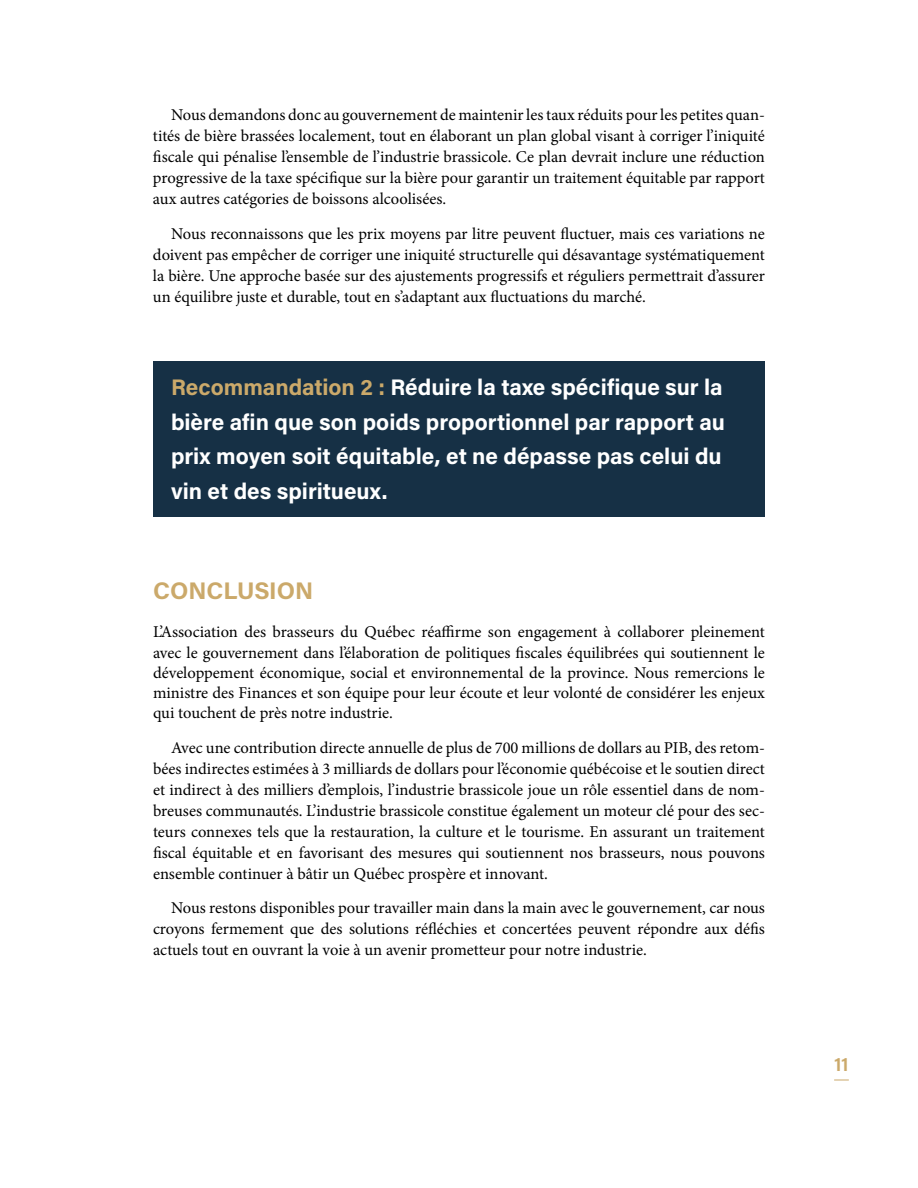
<style>
.page{position:relative;width:918px;height:1188px;background:#fff}
.page>*{position:absolute;margin:0;border:0;box-sizing:border-box;transform-origin:0 0}
.t1{font:700 24px "Acumin Pro";color:#cba96a}
.t2{font:700 22.5px/34.5px "Acumin Pro";color:#fff}
.t3{font:600 19.5px "Acumin Pro";color:#cba96a}
.t4{font:16.5px/21px "Minion Pro";letter-spacing:-.005em;color:#000;text-align:justify}
.s1{color:#cba96a}
</style>
<div class="page">
<svg style="left:834px;top:1080px;width:15px;height:1px"></svg>
<div style="left:153px;top:362px;width:612px;height:155px;background:#163045"></div>
<p class="t4" style="left:153px;top:104px;width:614px;text-indent:18px">Nous demandons donc au gouvernement de maintenir les taux réduits pour les petites quan&shy;tités de bière brassées localement, tout en élaborant un plan global visant à corriger l’iniquité fiscale qui pénalise l’ensemble de l’industrie brassicole. Ce plan devrait inclure une réduction progressive de la taxe spécifique sur la bière pour garantir un traitement équitable par rapport aux autres catégories de boissons alcoolisées.</p>
<p class="t4" style="left:153px;top:223px;width:614px;text-indent:18px">Nous reconnaissons que les prix moyens par litre peuvent fluctuer, mais ces variations ne doivent pas empêcher de corriger une iniquité structurelle qui désavantage systématiquement la bière. Une approche basée sur des ajustements progressifs et réguliers permettrait d’assurer un équilibre juste et durable, tout en s’adaptant aux fluctuations du marché.</p>
<h2 class="t2" style="left:171px;top:369px;width:556px"><span class="s1">Recommandation 2 :</span> Réduire la taxe spécifique sur la bière afin que son poids proportionnel par rapport au prix moyen soit équitable, et ne dépasse pas celui du vin et des spiritueux.</h2>
<h1 class="t1" style="left:153px;top:574px;width:162px">CONCLUSION</h1>
<p class="t4" style="left:153px;top:622px;width:614px;line-height:20.2px">L’Association des brasseurs du Québec réaffirme son engagement à collaborer pleinement avec le gouvernement dans l’élaboration de politiques fiscales équilibrées qui soutiennent le développement économique, social et environnemental de la province. Nous remercions le ministre des Finances et son équipe pour leur écoute et leur volonté de considérer les enjeux qui touchent de près notre industrie.</p>
<p class="t4" style="left:153px;top:737px;width:614px;text-indent:18px">Avec une contribution directe annuelle de plus de 700 millions de dollars au PIB, des retom&shy;bées indirectes estimées à 3 milliards de dollars pour l’économie québécoise et le soutien direct et indirect à des milliers d’emplois, l’industrie brassicole joue un rôle essentiel dans de nom&shy;breuses communautés. L’industrie brassicole constitue également un moteur clé pour des sec&shy;teurs connexes tels que la restauration, la culture et le tourisme. En assurant un traitement fiscal équitable et en favorisant des mesures qui soutiennent nos brasseurs, nous pouvons ensemble continuer à bâtir un Québec prospère et innovant.</p>
<p class="t4" style="left:153px;top:898px;width:614px;text-indent:18px">Nous restons disponibles pour travailler main dans la main avec le gouvernement, car nous croyons fermement que des solutions réfléchies et concertées peuvent répondre aux défis actuels tout en ouvrant la voie à un avenir prometteur pour notre industrie.</p>
<p class="t3" style="left:834px;top:1051px;width:16px">11</p>
</div>
